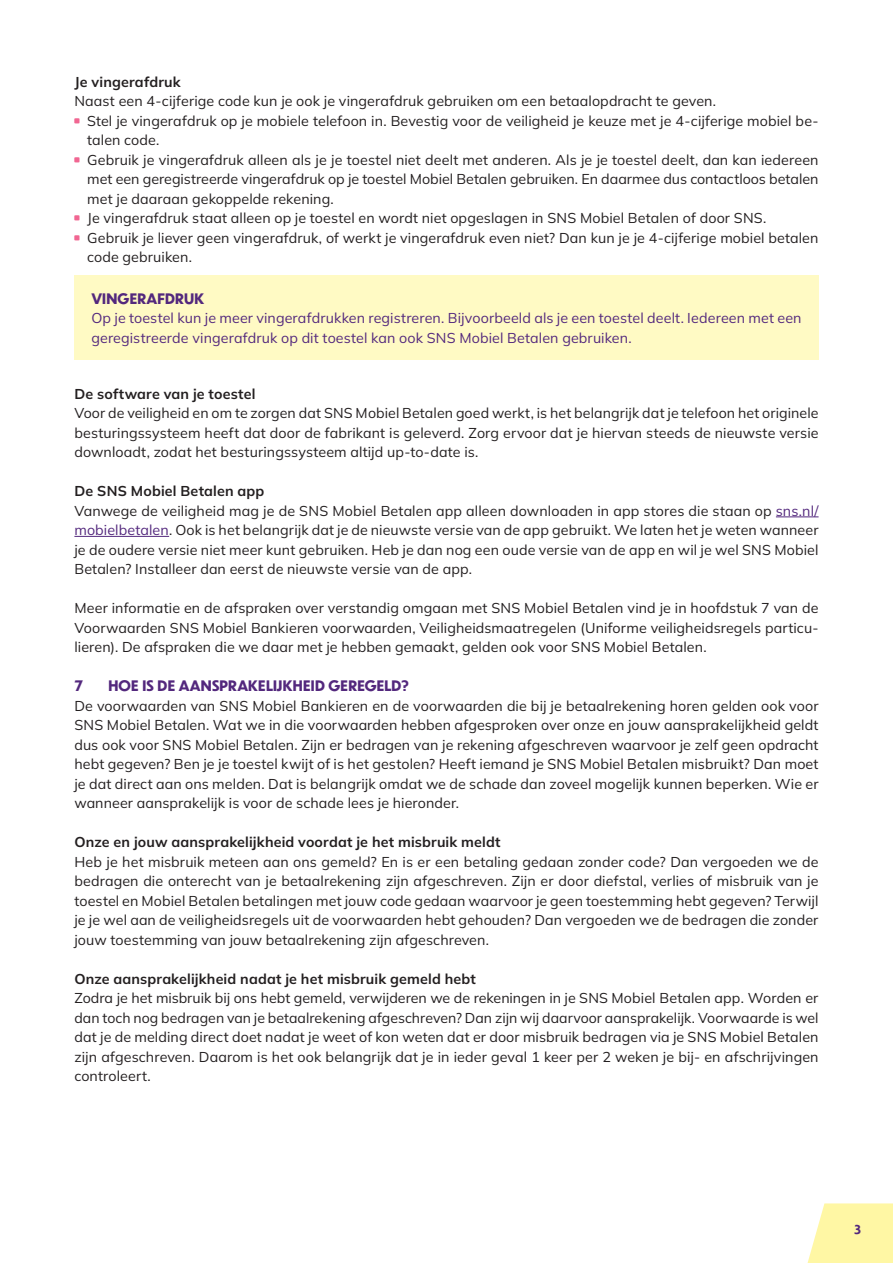
<style>
.page{position:relative;width:893px;height:1263px;background:#fff}
.page>*{position:absolute;margin:0;border:0;box-sizing:border-box;transform-origin:0 0}
.t1{font:14.25px/19.5px "Mulish";letter-spacing:.01em;color:#231f20;text-align:justify}
.t2{font:14.25px/19.5px "Mulish";letter-spacing:.01em;color:#53287d}
.t3{font:700 14.25px "Mulish";letter-spacing:.01em;color:#231f20}
.t4{font:700 14.25px "SNS Dunbar Tall";letter-spacing:.015em;color:#53287d}
.t5{font:700 12px "SNS Dunbar Tall";color:#53287d}
.s1{font-weight:700}
.s2{color:#53287d}
</style>
<div class="page">
<svg style="left:808px;top:1203px;width:85px;height:60px"></svg>
<hr style="left:776px;top:517px;width:43px;height:1px;background:#53287d">
<hr style="left:74px;top:536px;width:95px;height:1px;background:#53287d">
<div style="left:74px;top:275px;width:745px;height:85px;background:#fffac4"></div>
<p class="t3" style="left:74px;top:72px;width:108px">Je vingerafdruk</p>
<p class="t1" style="left:87px;top:91px;width:733px;text-align:left;text-indent:-13px">Naast een 4-cijferige code kun je ook je vingerafdruk gebruiken om een betaalopdracht te geven.<br>Stel je vingerafdruk op je mobiele telefoon in. Bevestig voor de veiligheid je keuze met je 4-cijferige mobiel be&shy;talen code.<br>Gebruik je vingerafdruk alleen als je je toestel niet deelt met anderen. Als je je toestel deelt, dan kan iedereen met een geregistreerde vingerafdruk op je toestel Mobiel Betalen gebruiken. En daarmee dus contactloos betalen met je daaraan gekoppelde rekening.<br>Je vingerafdruk staat alleen op je toestel en wordt niet opgeslagen in SNS Mobiel Betalen of door SNS.<br>Gebruik je liever geen vingerafdruk, of werkt je vingerafdruk even niet? Dan kun je je 4-cijferige mobiel betalen code gebruiken.</p>
<p class="t4" style="left:91px;top:288px;width:115px">VINGERAFDRUK</p>
<p class="t2" style="left:91px;top:308px;width:712px">Op je toestel kun je meer vingerafdrukken registreren. Bijvoorbeeld als je een toestel deelt. Iedereen met een geregistreerde vingerafdruk op dit toestel kan ook SNS Mobiel Betalen gebruiken.</p>
<p class="t3" style="left:74px;top:384px;width:182px">De software van je toestel</p>
<p class="t1" style="left:74px;top:403px;width:746px">Voor de veiligheid en om te zorgen dat SNS Mobiel Betalen goed werkt, is het belangrijk dat je telefoon het originele besturingssysteem heeft dat door de fabrikant is geleverd. Zorg ervoor dat je hiervan steeds de nieuwste versie downloadt, zodat het besturingssysteem altijd up-to-date is.</p>
<p class="t1" style="left:74px;top:481px;width:746px;text-align:left"><span class="s1">De SNS Mobiel Betalen app<br></span>Vanwege de veiligheid mag je de SNS Mobiel Betalen app alleen downloaden in app stores die staan op <span class="s2">sns.nl/ mobielbetalen</span>. Ook is het belangrijk dat je de nieuwste versie van de app gebruikt. We laten het je weten wanneer je de oudere versie niet meer kunt gebruiken. Heb je dan nog een oude versie van de app en wil je wel SNS Mobiel Betalen? Installeer dan eerst de nieuwste versie van de app.</p>
<p class="t1" style="left:74px;top:598px;width:746px">Meer informatie en de afspraken over verstandig omgaan met SNS Mobiel Betalen vind je in hoofdstuk 7 van de Voorwaarden SNS Mobiel Bankieren voorwaarden, Veiligheidsmaatregelen (Uniforme veiligheidsregels particu&shy;lieren). De afspraken die we daar met je hebben gemaakt, gelden ook voor SNS Mobiel Betalen.</p>
<p class="t4" style="left:74px;top:675px;width:10px">7</p>
<p class="t4" style="left:108px;top:675px;width:302px">HOE IS DE AANSPRAKELIJKHEID GEREGELD?</p>
<p class="t1" style="left:74px;top:695px;width:746px">De voorwaarden van SNS Mobiel Bankieren en de voorwaarden die bij je betaalrekening horen gelden ook voor SNS Mobiel Betalen. Wat we in die voorwaarden hebben afgesproken over onze en jouw aansprakelijkheid geldt dus ook voor SNS Mobiel Betalen. Zijn er bedragen van je rekening afgeschreven waarvoor je zelf geen opdracht hebt gegeven? Ben je je toestel kwijt of is het gestolen? Heeft iemand je SNS Mobiel Betalen misbruikt? Dan moet je dat direct aan ons melden. Dat is belangrijk omdat we de schade dan zoveel mogelijk kunnen beperken. Wie er wanneer aansprakelijk is voor de schade lees je hieronder.</p>
<p class="t3" style="left:74px;top:832px;width:428px">Onze en jouw aansprakelijkheid voordat je het misbruik meldt</p>
<p class="t1" style="left:74px;top:851px;width:746px">Heb je het misbruik meteen aan ons gemeld? En is er een betaling gedaan zonder code? Dan vergoeden we de bedragen die onterecht van je betaalrekening zijn afgeschreven. Zijn er door diefstal, verlies of misbruik van je toestel en Mobiel Betalen betalingen met jouw code gedaan waarvoor je geen toestemming hebt gegeven? Terwijl je je wel aan de veiligheidsregels uit de voorwaarden hebt gehouden? Dan vergoeden we de bedragen die zonder jouw toestemming van jouw betaalrekening zijn afgeschreven.</p>
<p class="t3" style="left:74px;top:969px;width:403px">Onze aansprakelijkheid nadat je het misbruik gemeld hebt</p>
<p class="t1" style="left:74px;top:988px;width:746px">Zodra je het misbruik bij ons hebt gemeld, verwijderen we de rekeningen in je SNS Mobiel Betalen app. Worden er dan toch nog bedragen van je betaalrekening afgeschreven? Dan zijn wij daarvoor aansprakelijk. Voorwaarde is wel dat je de melding direct doet nadat je weet of kon weten dat er door misbruik bedragen via je SNS Mobiel Betalen zijn afgeschreven. Daarom is het ook belangrijk dat je in ieder geval 1 keer per 2 weken je bij- en afschrijvingen controleert.</p>
<p class="t5" style="left:855px;top:1221px;width:8px">3</p>
</div>
